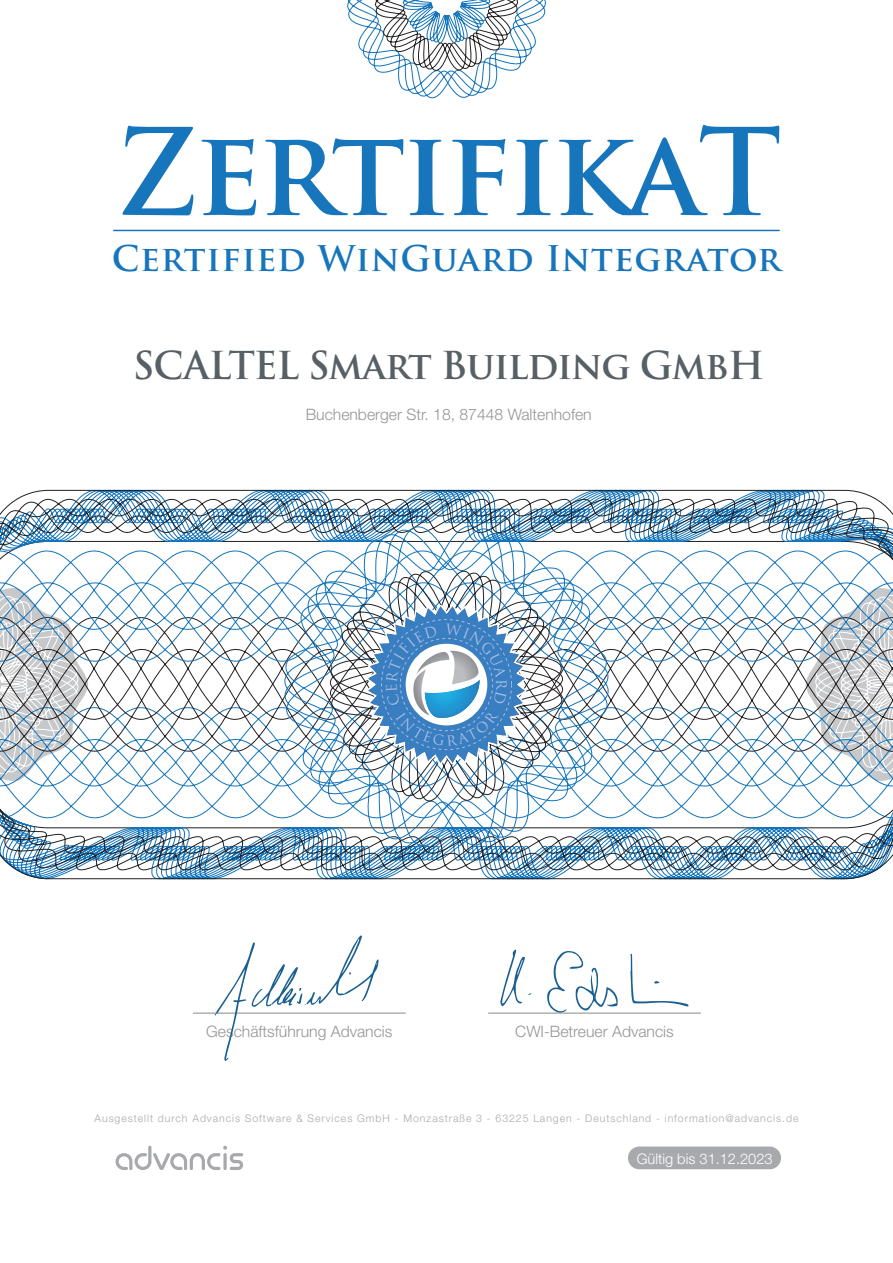
<style>
.page{position:relative;width:893px;height:1263px;background:#fff}
.page>*{position:absolute;margin:0;border:0;box-sizing:border-box;transform-origin:0 0}
.t1{font:700 117.3px "Trajan Pro";letter-spacing:-.03em;color:#1775bc}
.t2{font:700 37.5px "Trajan Pro";letter-spacing:-.03em;color:#576065}
.t3{font:700 34.5px "Trajan Pro";letter-spacing:.02em;color:#1775bc}
.t4{font:300 15.75px "Helvetica Neue LT Std";color:#939598}
.t5{font:300 14.7px "Helvetica Neue LT Std";color:#fff}
.t6{font:300 10.5px "Helvetica Neue LT Std";letter-spacing:.09em;color:#a8a9ad}
</style>
<div class="page">
<hr style="left:113px;top:230px;width:667px;height:1px;background:#1775bc">
<svg style="left:0;top:490px;width:893px;height:389px"></svg>
<svg style="left:347px;top:0;width:199px;height:99px"></svg>
<hr style="left:193px;top:1012px;width:213px;height:2px;background:#939598">
<hr style="left:488px;top:1012px;width:213px;height:2px;background:#939598">
<svg style="left:116px;top:1146px;width:127px;height:24px"></svg>
<div style="left:628px;top:1146px;width:153px;height:23px;background:#a8a9ad;border-radius:11px"></div>
<svg style="left:215px;top:935px;width:164px;height:126px"></svg>
<svg style="left:547px;top:951px;width:73px;height:62px"></svg>
<svg style="left:630px;top:953px;width:59px;height:53px"></svg>
<svg style="left:500px;top:949px;width:31px;height:57px"></svg>
<svg style="left:367px;top:605px;width:159px;height:159px"></svg>
<p class="t1" style="left:116px;top:99px;width:668px">ZertifikaT</p>
<p class="t3" style="left:112px;top:237px;width:671px">Certified WinGuard Integrator</p>
<p class="t2" style="left:133px;top:342px;width:633px">SCALTEL Smart Building GmbH</p>
<p class="t4" style="left:306px;top:405px;width:287px">Buchenberger Str. 18, 87448 Waltenhofen</p>
<p class="t4" style="left:206px;top:1022px;width:188px">Geschäftsführung Advancis</p>
<p class="t4" style="left:515px;top:1022px;width:160px">CWI-Betreuer Advancis</p>
<p class="t6" style="left:95px;top:1112px;width:705px">Ausgestellt durch Advancis Software &amp; Services GmbH - Monzastraße 3 - 63225 Langen - Deutschland - information@advancis.de</p>
<p class="t5" style="left:637px;top:1149px;width:138px">Gültig bis 31.12.2023</p>
</div>
